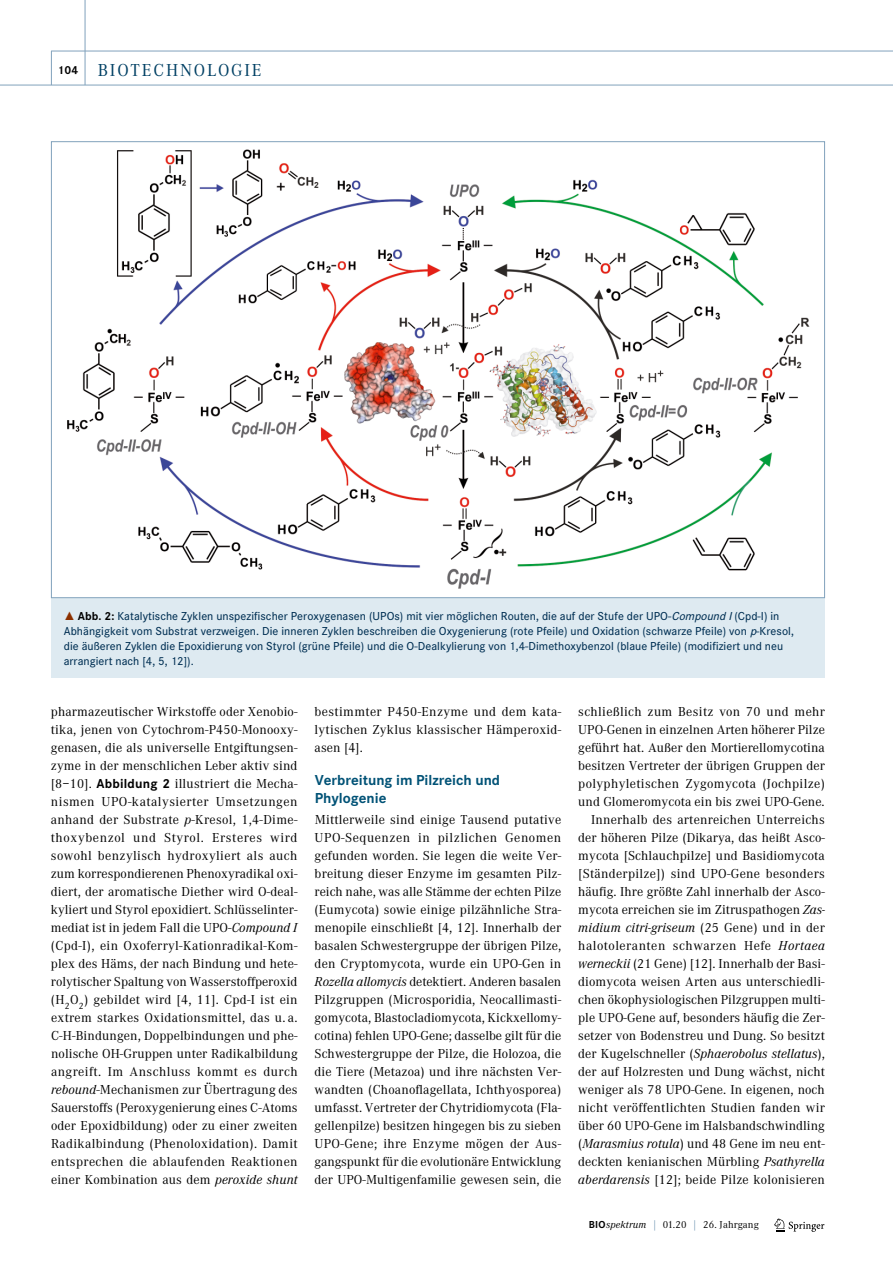
<style>
.page{position:relative;width:893px;height:1263px;background:#fff}
.page>*{position:absolute;margin:0;border:0;box-sizing:border-box;transform-origin:0 0}
.t1{font:18px "Corporate A";letter-spacing:.1em;color:#004064}
.t2{font:700 15px/18px "Corporate S";color:#005276}
.t3{font:13.5px/18px "Corporate A";letter-spacing:.005em;color:#000;text-align:justify}
.t4{font:500 12px/15px "Corporate S";letter-spacing:.005em;color:#002f53}
.t5{font:10.5px "Corporate A";letter-spacing:.015em;color:#000}
.s1{font-family:"Corporate S";font-weight:700;font-size:12px;color:#000}
.s2{font-family:"The Sans Expert";font-weight:400;color:#8c3000}
.s3{font-weight:700;color:#000}
.s4{font-style:italic}
.s5{font-family:"Corporate S";font-weight:700}
.s6{color:#628caa}
</style>
<div class="page">
<hr style="left:0;top:85px;width:893px;height:1px;background:#81a2bc">
<hr style="left:51px;top:51px;width:842px;height:1px;background:#81a2bc">
<hr style="left:85px;top:0;width:1px;height:85px;background:#81a2bc">
<hr style="left:51px;top:51px;width:1px;height:34px;background:#81a2bc">
<svg style="left:774px;top:1218px;width:50px;height:14px"></svg>
<div style="left:51px;top:598px;width:774px;height:79px;background:#deeaf1"></div>
<img style="left:67px;top:150px;width:743px;height:439px">
<h1 class="t1" style="left:58px;top:60px;width:206px"><span class="s1">104</span> BIOTECHNOLOGIE</h1>
<p class="t4" style="left:64px;top:608px;width:732px"><span class="s2">˚</span> <span class="s3">Abb. 2:</span> Katalytische Zyklen unspezifischer Peroxygenasen (UPOs) mit vier möglichen Routen, die auf der Stufe der UPO-<span class="s4">CompoundI</span>(Cpd-I) in Abhängigkeit vom Substrat verzweigen. Die inneren Zyklen beschreiben die Oxygenierung (rote Pfeile) und Oxidation (schwarze Pfeile) von <span class="s4">p</span>-Kresol, die äußeren Zyklen die Epoxidierung von Styrol (grüne Pfeile) und die O-Dealkylierung von 1,4-Dimethoxybenzol (blaue Pfeile) (modifiziert und neu arrangiert nach [4, 5, 12]).</p>
<p class="t3" style="left:51px;top:703px;width:248px">pharmazeutischer Wirkstoffe oder Xenobio&shy;tika, jenen von Cytochrom-P450-Monooxy&shy;genasen, die als universelle Entgiftungsen&shy;zyme in der menschlichen Leber aktiv sind [8–10]. <span class="s5">Abbildung 2</span> illustriert die Mecha&shy;nismen UPO-katalysierter Umsetzungen anhand der Substrate <span class="s4">p</span>-Kresol, 1,4-Dime&shy;thoxybenzol und Styrol. Ersteres wird sowohl benzylisch hydroxyliert als auch zum korrespondierenen Phenoxyradikal oxi&shy;diert, der aromatische Diether wird O-deal&shy;kyliert und Styrol epoxidiert. Schlüsselinter&shy;mediat ist in jedem Fall die UPO-<span class="s4">Compound I </span>(Cpd-I), ein Oxoferryl-Kationradikal-Kom&shy;plex des Häms, der nach Bindung und hete&shy;rolytischer Spaltung von Wasserstoffperoxid (H<sub>2</sub>O<sub>2</sub>) gebildet wird [4, 11]. Cpd-I ist ein extrem starkes Oxidationsmittel, das u. a.<br>C-H-Bindungen, Doppelbindungen und phe&shy;nolische OH-Gruppen unter Radikalbildung angreift. Im Anschluss kommt es durch <span class="s4">rebound</span>-Mechanismen zur Übertragung des Sauerstoffs (Peroxygenierung eines C-Atoms oder Epoxidbildung) oder zu einer zweiten Radikalbindung (Phenoloxidation). Damit entsprechen die ablaufenden Reaktionen einer Kombination aus dem <span class="s4">peroxide shunt</span></p>
<p class="t3" style="left:315px;top:703px;width:248px">bestimmter P450-Enzyme und dem kata&shy;lytischen Zyklus klassischer Hämperoxid&shy;asen [4].</p>
<p class="t2" style="left:315px;top:772px;width:187px">Verbreitung im Pilzreich und<br>Phylogenie</p>
<p class="t3" style="left:315px;top:811px;width:248px">Mittlerweile sind einige Tausend putative UPO-Sequenzen in pilzlichen Genomen gefunden worden. Sie legen die weite Ver&shy;breitung dieser Enzyme im gesamten Pilz&shy;reich nahe, was alle Stämme der echten Pilze (Eumycota) sowie einige pilzähnliche Stra&shy;menopile einschließt [4, 12]. Innerhalb der basalen Schwestergruppe der übrigen Pilze, den Cryptomycota, wurde ein UPO-Gen in <span class="s4">Rozella allomycis</span> detektiert. Anderen basalen Pilzgruppen (Microsporidia, Neocallimasti&shy;gomycota, Blastocladiomycota, Kickxellomy&shy;cotina) fehlen UPO-Gene; dasselbe gilt für die Schwestergruppe der Pilze, die Holozoa, die die Tiere (Metazoa) und ihre nächsten Ver&shy;wandten (Choanoflagellata, Ichthyosporea) umfasst. Vertreter der Chytridiomycota (Fla&shy;gellenpilze) besitzen hingegen bis zu sieben UPO-Gene; ihre Enzyme mögen der Aus&shy;gangspunkt für die evolutionäre Entwicklung der UPO-Multigenfamilie gewesen sein, die</p>
<p class="t3" style="left:578px;top:703px;width:248px;text-align:right">schließlich zum Besitz von 70 und mehr UPO-Genen in einzelnen Arten höherer Pilze geführt hat. Außer den Mortierellomycotina besitzen Vertreter der übrigen Gruppen der polyphyletischen Zygomycota (Jochpilze) und Glomeromycota ein bis zwei UPO-Gene.<br>Innerhalb des artenreichen Unterreichs der höheren Pilze (Dikarya, das heißt Asco&shy;mycota [Schlauchpilze] und Basidiomycota [Ständerpilze]) sind UPO-Gene besonders häufig. Ihre größte Zahl innerhalb der Asco&shy;mycota erreichen sie im Zitruspathogen <span class="s4">Zas&shy;midium citri-griseum</span> (25 Gene) und in der halotoleranten schwarzen Hefe <span class="s4">Hortaea werneckii</span> (21 Gene) [12]. Innerhalb der Basi&shy;diomycota weisen Arten aus unterschiedli&shy;chen ökophysiologischen Pilzgruppen multi&shy;ple UPO-Gene auf, besonders häufig die Zer&shy;setzer von Bodenstreu und Dung. So besitzt der Kugelschneller (<span class="s4">Sphaerobolus stellatus</span>), der auf Holzresten und Dung wächst, nicht weniger als 78 UPO-Gene. In eigenen, noch nicht veröffentlichten Studien fanden wir über 60 UPO-Gene im Halsbandschwindling (<span class="s4">Marasmius rotula</span>) und 48 Gene im neu ent&shy;deckten kenianischen Mürbling <span class="s4">Psathyrella aberdarensis</span> [12]; beide Pilze kolonisieren</p>
<p class="t5" style="left:589px;top:1219px;width:172px"><span class="s5">BIO</span><span class="s4">spektrum</span> <span class="s6">|</span> 01.20 <span class="s6">|</span> 26. Jahrgang</p>
</div>
